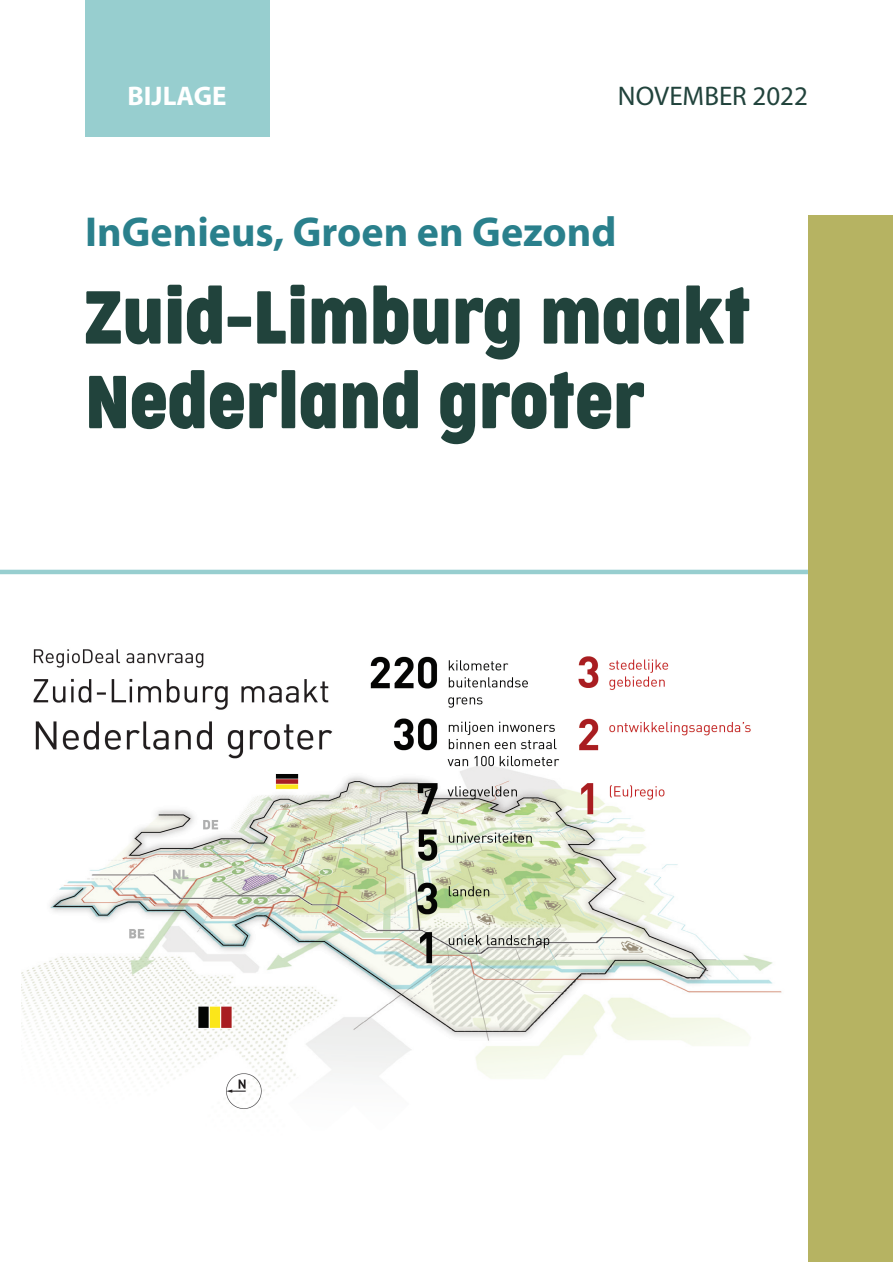
<style>
.page{position:relative;width:893px;height:1263px;background:#fff}
.page>*{position:absolute;margin:0;border:0;box-sizing:border-box;transform-origin:0 0}
.t1{font:70.5px/84.6px "Cocogoose Condensed Trial";color:#21433c}
.t2{font:700 42px "Myriad Pro";color:#2a808c}
.t3{font:27px "Myriad Pro";color:#21433c}
.t4{font:700 27px "Myriad Pro";color:#fff}
</style>
<div class="page">
<img style="left:21px;top:631px;width:788px;height:504px">
<div style="left:809px;top:215px;width:84px;height:1047px;background:#b6b362"></div>
<hr style="left:0;top:570px;width:808px;height:4px;background:#97cecf">
<div style="left:85px;top:0;width:185px;height:136px;background:#97cecf"></div>
<p class="t4" style="left:128px;top:79px;width:100px">BIJLAGE</p>
<p class="t3" style="left:618px;top:80px;width:191px">NOVEMBER 2022</p>
<p class="t2" style="left:85px;top:205px;width:533px">InGenieus, Groen en Gezond</p>
<p class="t1" style="left:85px;top:279px;width:667px">Zuid-Limburg maakt<br>Nederland groter</p>
</div>
